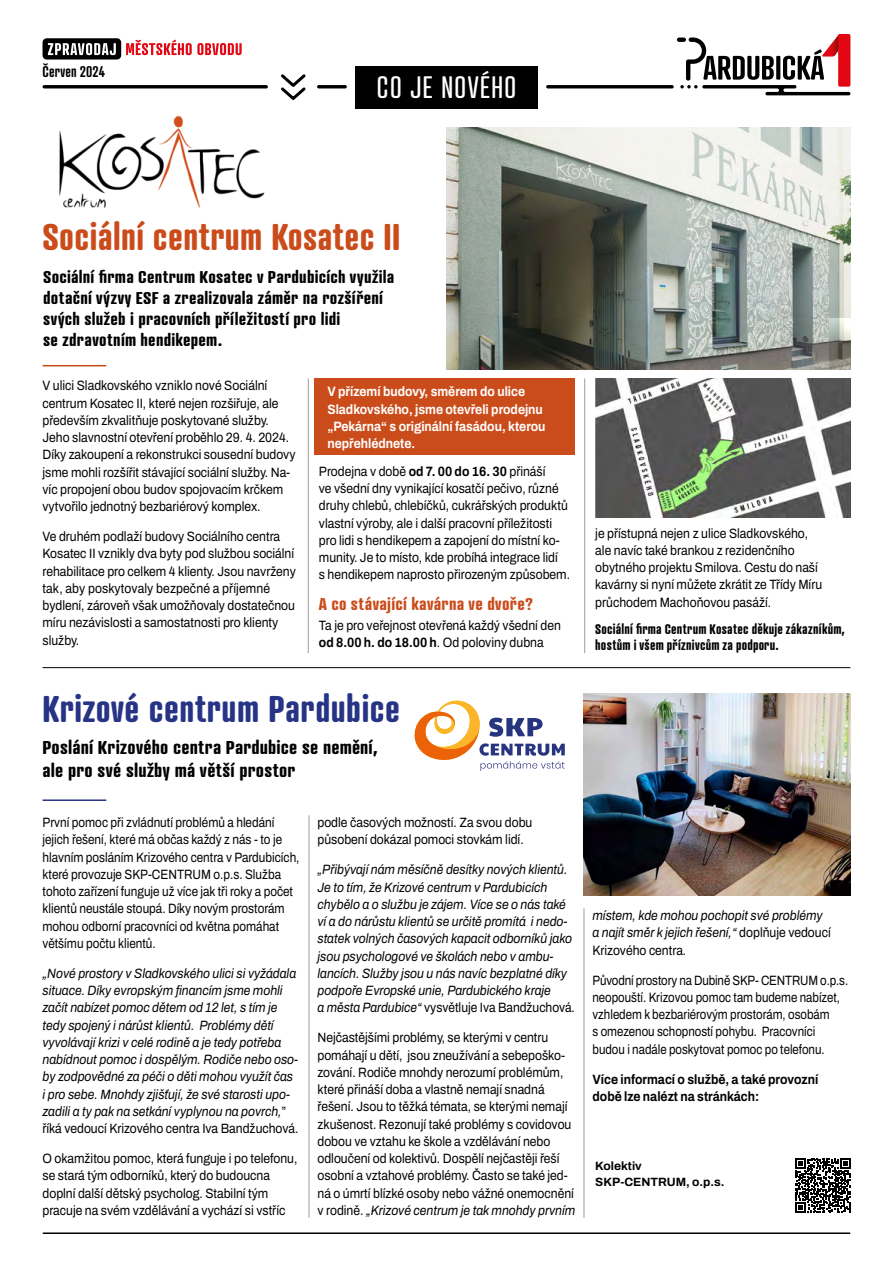
<style>
.page{position:relative;width:893px;height:1263px;background:#fff}
.page>*{position:absolute;margin:0;border:0;box-sizing:border-box;transform-origin:0 0}
.t1{font:700 36px "Atrament";letter-spacing:.01em;color:#cb4c1b}
.t2{font:700 36px "Atrament";letter-spacing:.015em;color:#273486}
.t3{font:30px "Atrament";letter-spacing:.05em;color:#fff}
.t4{font:700 18px/22.5px "Atrament";letter-spacing:.01em;color:#000;scale:1.1 1}
.t5{font:700 16.5px/21px "Atrament";letter-spacing:.015em;color:#000;scale:1.1 1}
.t6{font:700 16.5px "Atrament";letter-spacing:.02em;color:#cb4c1b;scale:1.1 1}
.t7{font:600 15px "Atrament";letter-spacing:.01em;color:#000;scale:.96 1}
.t8{font:600 13.5px/17.2px "Archivo";color:#000;scale:.9 1}
.t9{font:italic 600 13.5px/17.2px "Archivo";color:#000;scale:.9 1}
.t10{font:600 13.5px/17.2px "Archivo";color:#000;scale:.87 1}
.t11{font:600 13.5px/17.2px "Archivo";color:#000;scale:.85 1}
.t12{font:700 13.5px/17.2px "Archivo";color:#fff;scale:.9 1}
.t13{font:700 13.5px/16.5px "Atrament";letter-spacing:.015em;color:#000}
.t14{font:700 13.5px/17.2px "Archivo";color:#000;scale:.9 1}
.t15{font:700 12px/16.5px "Archivo";color:#000}
.s1{font-weight:700}
.s2{font-style:normal}
.s3{font-style:italic}
</style>
<div class="page">
<svg style="left:281px;top:74px;width:25px;height:26px"></svg>
<hr style="left:43px;top:1232px;width:807px;height:2px;background:#000">
<hr style="left:43px;top:85px;width:225px;height:3px;background:#000;border-radius:2px">
<hr style="left:546px;top:85px;width:128px;height:3px;background:#000;border-radius:2px">
<hr style="left:317px;top:85px;width:30px;height:3px;background:#000;border-radius:2px">
<div style="left:355px;top:66px;width:183px;height:42px;background:#000"></div>
<svg style="left:677px;top:34px;width:173px;height:61px"></svg>
<svg style="left:126px;top:40px;width:116px;height:15px"></svg>
<div style="left:43px;top:38px;width:78px;height:22px;background:#000;border-radius:4px"></div>
<svg style="left:48px;top:43px;width:68px;height:12px"></svg>
<div style="left:314px;top:378px;width:260px;height:77px;background:#cb4c1b"></div>
<img style="left:59px;top:115px;width:206px;height:93px">
<img style="left:446px;top:128px;width:404px;height:242px">
<hr style="left:308px;top:378px;width:1px;height:275px;background:#9d9d9c">
<hr style="left:584px;top:378px;width:1px;height:275px;background:#9d9d9c">
<hr style="left:309px;top:815px;width:1px;height:403px;background:#9d9d9c">
<hr style="left:584px;top:908px;width:1px;height:310px;background:#9d9d9c">
<hr style="left:43px;top:365px;width:63px;height:1px;background:#cb4c1b">
<hr style="left:43px;top:799px;width:63px;height:2px;background:#273486">
<svg style="left:414px;top:700px;width:151px;height:71px"></svg>
<hr style="left:43px;top:667px;width:807px;height:1px;background:#000">
<img style="left:584px;top:693px;width:266px;height:202px">
<img style="left:595px;top:378px;width:255px;height:139px">
<svg style="left:795px;top:1158px;width:55px;height:55px"></svg>
<p class="t7" style="left:43px;top:62px;width:67px">Červen 2024</p>
<h2 class="t3" style="left:377px;top:69px;width:141px">CO JE NOVÉHO</h2>
<h1 class="t1" style="left:43px;top:214px;width:359px">Sociální centrum Kosatec II</h1>
<p class="t5" style="left:43px;top:266px;width:321px">Sociální firma Centrum Kosatec v Pardubicích využila dotační výzvy ESF a zrealizovala záměr na rozšíření svých služeb i pracovních příležitostí pro lidi<br>se zdravotním hendikepem.</p>
<p class="t8" style="left:43px;top:377px;width:283px">V ulici Sladkovského vzniklo nové Sociální centrum Kosatec II, které nejen rozšiřuje, ale především zkvalitňuje poskytované služby.<br>Jeho slavnostní otevření proběhlo 29. 4. 2024.<br>Díky zakoupení a rekonstrukci sousední budovy jsme mohli rozšířit stávající sociální služby. Na&shy;víc propojení obou budov spojovacím krčkem vytvořilo jednotný bezbariérový komplex.</p>
<p class="t8" style="left:43px;top:528px;width:283px">Ve druhém podlaží budovy Sociálního centra Kosatec II vznikly dva byty pod službou sociální rehabilitace pro celkem 4 klienty. Jsou navrženy tak, aby poskytovaly bezpečné a příjemné bydlení, zároveň však umožňovaly dostatečnou míru nezávislosti a samostatnosti pro klienty služby.</p>
<p class="t12" style="left:327px;top:383px;width:244px">V přízemí budovy, směrem do ulice<br>Sladkovského, jsme otevřeli prodejnu „Pekárna“ s originální fasádou, kterou nepřehlédnete.</p>
<p class="t8" style="left:319px;top:463px;width:281px">Prodejna v době <span class="s1">od 7. 00 do 16. 30</span> přináší<br>ve všední dny vynikající kosatčí pečivo, různé druhy chlebů, chlebíčků, cukrářských produktů vlastní výroby, ale i další pracovní příležitosti pro lidi s hendikepem a zapojení do místní ko&shy;munity. Je to místo, kde probíhá integrace lidí<br>s hendikepem naprosto přirozeným způsobem.</p>
<p class="t6" style="left:319px;top:594px;width:196px">A co stávající kavárna ve dvoře?</p>
<p class="t8" style="left:319px;top:616px;width:270px">Ta je pro veřejnost otevřená každý všední den <span class="s1">od 8.00 h. do 18.00 h</span>. Od poloviny dubna</p>
<h1 class="t2" style="left:43px;top:686px;width:359px">Krizové centrum Pardubice</h1>
<h3 class="t4" style="left:43px;top:736px;width:306px">Poslání Krizového centra Pardubice se nemění, ale pro své služby má větší prostor</h3>
<p class="t10" style="left:43px;top:814px;width:297px">První pomoc při zvládnutí problémů a hledání jejich řešení, které má občas každý z nás - to je hlavním posláním Krizového centra v Pardubicích, které provozuje SKP-CENTRUM o.p.s. Služba tohoto zařízení funguje už více jak tři roky a počet klientů neustále stoupá. Díky novým prostorám mohou odborní pracovníci od května pomáhat většímu počtu klientů.</p>
<p class="t9" style="left:43px;top:965px;width:286px">„Nové prostory v Sladkovského ulici si vyžádala situace. Díky evropským financím jsme mohli začít nabízet pomoc dětem od 12 let, s tím je tedy spojený i nárůst klientů. Problémy dětí vyvolávají krizi v celé rodině a je tedy potřeba nabídnout pomoc i dospělým. Rodiče nebo oso&shy;by zodpovědné za péči o děti mohou využít čas i pro sebe. Mnohdy zjišťují, že své starosti upo&shy;zadili a ty pak na setkání vyplynou na povrch,<span class="s2">” říká vedoucí Krizového centra Iva Bandžuchová.</span></p>
<p class="t8" style="left:43px;top:1150px;width:285px">O okamžitou pomoc, která funguje i po telefonu, se stará tým odborníků, který do budoucna doplní další dětský psycholog. Stabilní tým pracuje na svém vzdělávání a vychází si vstříc</p>
<p class="t8" style="left:317px;top:814px;width:240px">podle časových možností. Za svou dobu působení dokázal pomoci stovkám lidí.</p>
<p class="t9" style="left:317px;top:861px;width:288px">„Přibývají nám měsíčně desítky nových klientů.<br>Je to tím, že Krizové centrum v Pardubicích chybělo a o službu je zájem. Více se o nás také ví a do nárůstu klientů se určitě promítá i nedo&shy;statek volných časových kapacit odborníků jako jsou psychologové ve školách nebo v ambu&shy;lancích. Služby jsou u nás navíc bezplatné díky podpoře Evropské unie, Pardubického kraje<br>a města Pardubice“ <span class="s2">vysvětluje Iva Bandžuchová.</span></p>
<p class="t8" style="left:317px;top:1029px;width:288px">Nejčastějšími problémy, se kterými v centru pomáhají u dětí, jsou zneužívání a sebepoško&shy;zování. Rodiče mnohdy nerozumí problémům, které přináší doba a vlastně nemají snadná řešení. Jsou to těžká témata, se kterými nemají zkušenost. Rezonují také problémy s covidovou dobou ve vztahu ke škole a vzdělávání nebo odloučení od kolektivů. Dospělí nejčastěji řeší osobní a vztahové problémy. Často se také jed&shy;ná o úmrtí blízké osoby nebo vážné onemocnění v rodině. <span class="s3">„Krizové centrum je tak mnohdy prvním</span></p>
<p class="t8" style="left:595px;top:524px;width:254px">je přístupná nejen z ulice Sladkovského, ale navíc také brankou z rezidenčního obytného projektu Smilova. Cestu do naší kavárny si nyní můžete zkrátit ze Třídy Míru průchodem Machoňovou pasáží.</p>
<p class="t13" style="left:595px;top:620px;width:251px">Sociální firma Centrum Kosatec děkuje zákazníkům, hostům i všem příznivcům za podporu.</p>
<p class="t9" style="left:592px;top:907px;width:266px">místem, kde mohou pochopit své problémy a najít směr k jejich řešení,“ <span class="s2">doplňuje vedoucí<br>Krizového centra.</span></p>
<p class="t11" style="left:592px;top:971px;width:302px">Původní prostory na Dubině SKP- CENTRUM o.p.s. neopouští. Krizovou pomoc tam budeme nabízet, vzhledem k bezbariérovým prostorám, osobám<br>s omezenou schopností pohybu. Pracovníci budou i nadále poskytovat pomoc po telefonu.</p>
<p class="t14" style="left:592px;top:1070px;width:252px">Více informací o službě, a také provozní době lze nalézt na stránkách:</p>
<p class="t15" style="left:595px;top:1157px;width:131px">Kolektiv<br>SKP-CENTRUM, o.p.s.</p>
</div>
